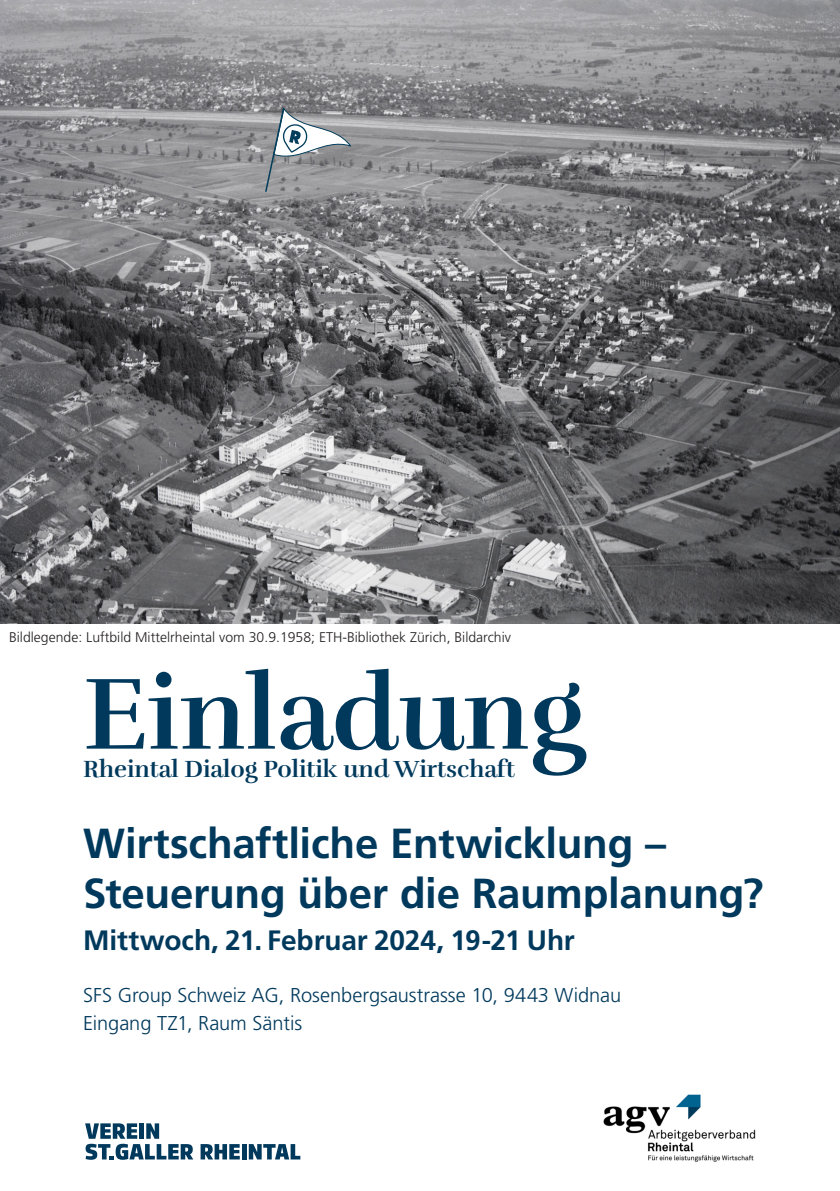
<style>
.page{position:relative;width:840px;height:1191px;background:#fff}
.page>*{position:absolute;margin:0;border:0;box-sizing:border-box;transform-origin:0 0}
.t1{font:700 104px "Rufina ALT01";color:#00395c}
.t2{font:700 42px "Frutiger LT Std";letter-spacing:-.005em;color:#00395c}
.t3{font:700 28px "Frutiger LT Std";letter-spacing:-.005em;color:#00395c}
.t4{font:700 24px "Rufina ALT01";color:#00395c}
.t5{font:300 20px "Frutiger LT Std";letter-spacing:-.005em;color:#00395c}
.t6{font:300 14px "Frutiger LT Std";color:#231f20}
</style>
<div class="page">
<img style="left:0;top:0;width:839px;height:624px">
<svg style="left:264px;top:107px;width:89px;height:86px"></svg>
<svg style="left:85px;top:1123px;width:108px;height:36px"></svg>
<svg style="left:200px;top:1144px;width:40px;height:15px"></svg>
<hr style="left:242px;top:1144px;width:4px;height:15px;background:#00395c">
<svg style="left:249px;top:1144px;width:51px;height:15px"></svg>
<img style="left:603px;top:1094px;width:153px;height:68px">
<p class="t6" style="left:9px;top:629px;width:503px">Bildlegende: Luftbild Mittelrheintal vom 30.9.1958; ETH-Bibliothek Zürich, Bildarchiv</p>
<p class="t1" style="left:83px;top:650px;width:503px">Einladung</p>
<p class="t4" style="left:83px;top:754px;width:433px">Rheintal Dialog Politik und Wirtschaft</p>
<p class="t2" style="left:83px;top:818px;width:584px">Wirtschaftliche Entwicklung –</p>
<p class="t2" style="left:83px;top:868px;width:681px">Steuerung über die Raumplanung?</p>
<p class="t3" style="left:83px;top:923px;width:493px">Mittwoch, 21. Februar 2024, 19-21 Uhr</p>
<p class="t5" style="left:83px;top:983px;width:539px">SFS Group Schweiz AG, Rosenbergsaustrasse 10, 9443 Widnau</p>
<p class="t5" style="left:83px;top:1011px;width:220px">Eingang TZ1, Raum Säntis</p>
</div>
